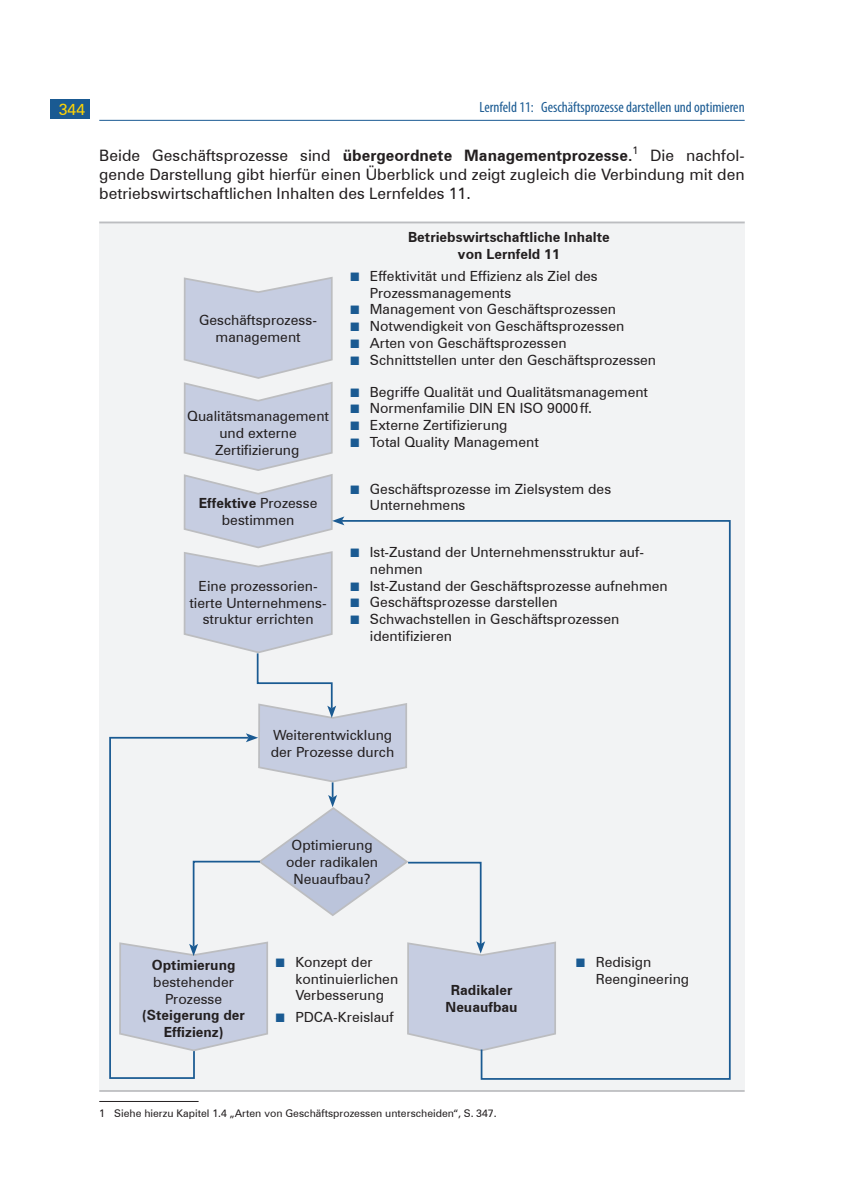
<style>
.page{position:relative;width:844px;height:1191px;background:#fff}
.page>*{position:absolute;margin:0;border:0;box-sizing:border-box;transform-origin:0 0}
.Fließtext{font:15.75px/18.9px "Zurich BT";color:#231f20;text-align:justify}
.t1{font:15.75px "Zurich BT";color:#fed304}
.Kolumnentitel_links{font:condensed 14.88px "Myriad Pro";color:#1a5a92}
.Grundtext_Mitte{font:14px/16.8px "Zurich BT";color:#231f20}
.Grundtext_Mitte-2{font:700 14px/16.8px "Zurich BT";color:#231f20;text-align:center}
.Fließtext-8_pt{font:700 14px/16.8px "Zurich BT";color:#231f20;text-align:center}
.Fußnote{font:10.5px "Zurich BT";color:#231f20}
.s1{font-weight:700}
.s2{font-family:"Uni Math";font-size:12.25px;color:#1a5a92}
.s3{font-weight:400}
</style>
<div class="page">
<div style="left:50px;top:99px;width:39px;height:20px;background:#1a5a92"></div>
<hr style="left:99px;top:120px;width:645px;height:1px;background:#1a5a92">
<div style="left:99px;top:222px;width:645px;height:868px;background:#f2f3f4"></div>
<hr style="left:99px;top:1090px;width:645px;height:1px;background:#bcbdc0">
<hr style="left:99px;top:222px;width:645px;height:1px;background:#bcbdc0">
<svg style="left:109px;top:736px;width:86px;height:343px"></svg>
<svg style="left:480px;top:520px;width:251px;height:560px"></svg>
<svg style="left:118px;top:277px;width:438px;height:775px"></svg>
<hr style="left:99px;top:1101px;width:99px;height:1px;background:#231f20">
<p class="t1" style="left:59px;top:100px;width:28px">344</p>
<p class="Kolumnentitel_links" style="left:479px;top:99px;width:267px">Lernfeld 11: Geschäftsprozesse darstellen und optimieren</p>
<p class="Fließtext" style="left:99px;top:146px;width:646px">Beide Geschäftsprozesse sind <span class="s1">übergeordnete Managementprozesse.</span><sup>1</sup> Die nachfol&shy;gende Darstellung gibt hierfür einen Überblick und zeigt zugleich die Verbindung mit den betriebswirtschaftlichen Inhalten des Lernfeldes 11.</p>
<p class="Grundtext_Mitte" style="left:199px;top:311px;width:118px;text-align:center">Geschäftsprozess&shy;management</p>
<p class="Grundtext_Mitte" style="left:187px;top:407px;width:143px;text-align:center">Qualitätsmanagement und externe<br>Zertifizierung</p>
<p class="Grundtext_Mitte" style="left:199px;top:494px;width:120px;text-align:center"><span class="s1">Effektive</span> Prozesse bestimmen</p>
<p class="Grundtext_Mitte" style="left:189px;top:577px;width:139px;text-align:center">Eine prozessorien&shy;tierte Unternehmens&shy;struktur errichten</p>
<p class="Fließtext-8_pt" style="left:408px;top:229px;width:203px">Betriebswirtschaftliche Inhalte von Lernfeld 11</p>
<p class="Grundtext_Mitte" style="left:370px;top:267px;width:229px;text-indent:-20px"><span class="s2">■</span> Effektivität und Effizienz als Ziel des<br>Prozessmanagements</p>
<p class="Grundtext_Mitte" style="left:350px;top:301px;width:267px"><span class="s2">■</span> Management von Geschäftsprozessen</p>
<p class="Grundtext_Mitte" style="left:350px;top:318px;width:276px"><span class="s2">■</span> Notwendigkeit von Geschäftsprozessen</p>
<p class="Grundtext_Mitte" style="left:350px;top:334px;width:218px"><span class="s2">■</span> Arten von Geschäftsprozessen</p>
<p class="Grundtext_Mitte" style="left:350px;top:351px;width:307px"><span class="s2">■</span> Schnittstellen unter den Geschäftsprozessen</p>
<p class="Grundtext_Mitte" style="left:350px;top:383px;width:299px"><span class="s2">■</span> Begriffe Qualität und Qualitätsmanagement</p>
<p class="Grundtext_Mitte" style="left:350px;top:400px;width:243px"><span class="s2">■</span> Normenfamilie DIN EN ISO 9000ff.</p>
<p class="Grundtext_Mitte" style="left:350px;top:416px;width:159px"><span class="s2">■</span> Externe Zertifizierung</p>
<p class="Grundtext_Mitte" style="left:350px;top:433px;width:190px"><span class="s2">■</span> Total Quality Management</p>
<p class="Grundtext_Mitte" style="left:370px;top:480px;width:243px;text-indent:-20px"><span class="s2">■</span> Geschäftsprozesse im Zielsystem des<br>Unternehmens</p>
<p class="Grundtext_Mitte" style="left:370px;top:543px;width:275px;text-indent:-20px"><span class="s2">■</span> Ist-Zustand der Unternehmensstruktur auf&shy;nehmen</p>
<p class="Grundtext_Mitte" style="left:350px;top:577px;width:319px"><span class="s2">■</span> Ist-Zustand der Geschäftsprozesse aufnehmen</p>
<p class="Grundtext_Mitte" style="left:350px;top:594px;width:209px"><span class="s2">■</span> Geschäftsprozesse darstellen</p>
<p class="Grundtext_Mitte" style="left:370px;top:610px;width:251px;text-indent:-20px"><span class="s2">■</span> Schwachstellen in Geschäftsprozessen identifizieren</p>
<p class="Grundtext_Mitte" style="left:271px;top:726px;width:125px">Weiterentwicklung der Prozesse durch</p>
<p class="Grundtext_Mitte" style="left:286px;top:836px;width:93px;text-align:center">Optimierung oder radikalen<br>Neuaufbau?</p>
<p class="Grundtext_Mitte-2" style="left:142px;top:956px;width:104px">Optimierung <span class="s3">bestehender<br>Prozesse </span>(Steigerung der<br>Effizienz)</p>
<p class="Grundtext_Mitte" style="left:295px;top:953px;width:104px;text-indent:-20px"><span class="s2">■</span> Konzept der kontinuierlichen<br>Verbesserung</p>
<p class="Grundtext_Mitte" style="left:275px;top:1008px;width:120px"><span class="s2">■</span> PDCA-Kreislauf</p>
<p class="Grundtext_Mitte-2" style="left:445px;top:981px;width:73px">Radikaler<br>Neuaufbau</p>
<p class="Fußnote" style="left:99px;top:1106px;width:398px">1 Siehe hierzu Kapitel 1.4 „Arten von Geschäftsprozessen unterscheiden“, S. 347.</p>
<p class="Grundtext_Mitte" style="left:595px;top:953px;width:95px;text-indent:-20px"><span class="s2">■</span> Redisign<br>Reengineering</p>
</div>
